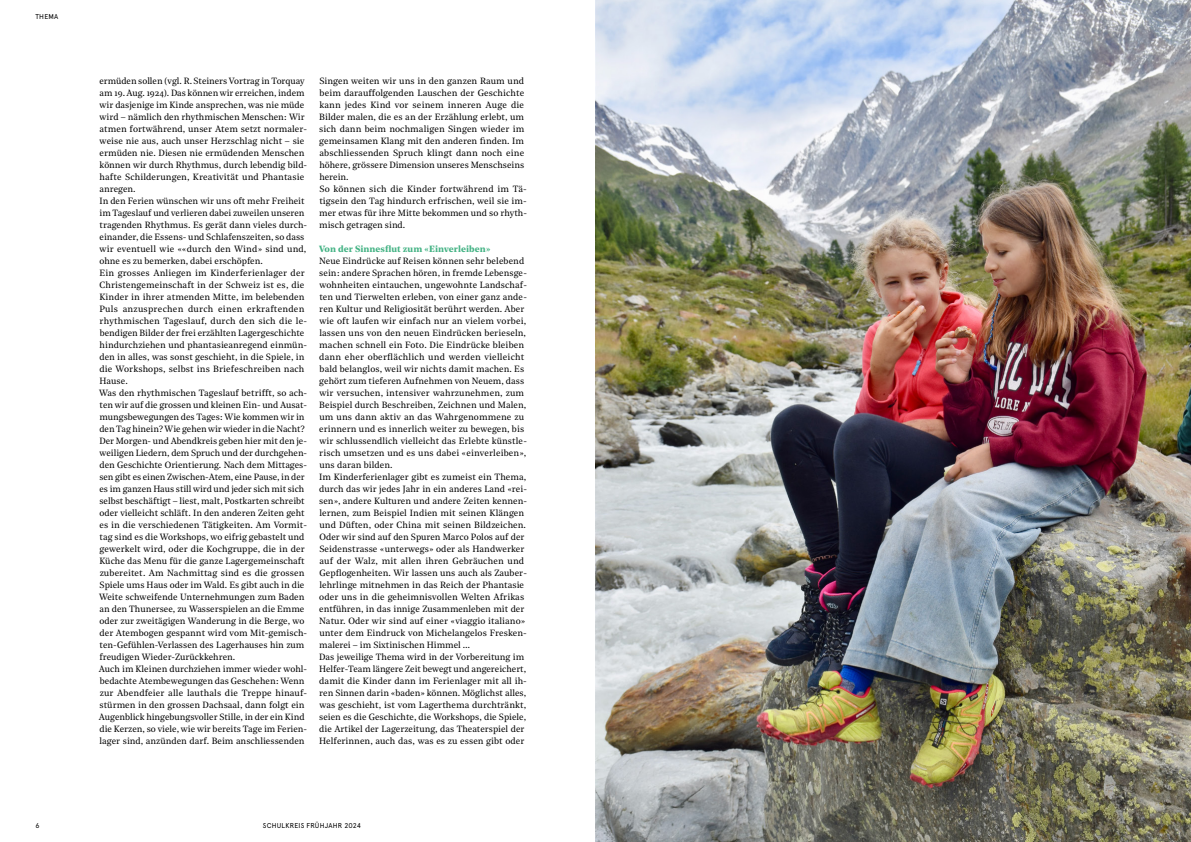
<style>
.page{position:relative;width:1191px;height:842px;background:#fff}
.page>*{position:absolute;margin:0;border:0;box-sizing:border-box;transform-origin:0 0}
.t1{font:9px/12px "Noe Text";letter-spacing:.005em;color:#000}
.t2{font:700 9px "Noe Text";letter-spacing:.005em;color:#45b385}
.t3{font:7px "Apercu Pro";letter-spacing:.03em;color:#000}
</style>
<div class="page">
<img style="left:595px;top:0;width:596px;height:842px">
<p class="t3" style="left:35px;top:11px;width:24px">THEMA</p>
<p class="t1" style="left:99px;top:74px;width:210px">ermüden sollen (vgl. R. Steiners Vortrag in Torquay am 19. Aug. 1924). Das können wir erreichen, indem wir dasjenige im Kinde ansprechen, was nie müde wird – nämlich den rhythmischen Menschen: Wir atmen fortwährend, unser Atem setzt normaler&shy;weise nie aus, auch unser Herzschlag nicht – sie ermüden nie. Diesen nie ermüdenden Menschen können wir durch Rhythmus, durch lebendig bild&shy;hafte Schilderungen, Kreativität und Phantasie anregen.<br>In den Ferien wünschen wir uns oft mehr Freiheit im Tageslauf und verlieren dabei zuweilen unseren tragenden Rhythmus. Es gerät dann vieles durch&shy;einander, die Essens- und Schlafenszeiten, so dass wir eventuell wie ««durch den Wind» sind und, ohne es zu bemerken, dabei erschöpfen.<br>Ein grosses Anliegen im Kinderferienlager der Christengemeinschaft in der Schweiz ist es, die Kinder in ihrer atmenden Mitte, im belebenden Puls anzusprechen durch einen erkraftenden rhythmischen Tageslauf, durch den sich die le&shy;bendigen Bilder der frei erzählten Lagergeschichte hindurchziehen und phantasieanregend einmün&shy;den in alles, was sonst geschieht, in die Spiele, in die Workshops, selbst ins Briefeschreiben nach Hause.<br>Was den rhythmischen Tageslauf betrifft, so ach&shy;ten wir auf die grossen und kleinen Ein- und Ausat&shy;mungsbewegungen des Tages: Wie kommen wir in den Tag hinein? Wie gehen wir wieder in die Nacht?<br>Der Morgen- und Abendkreis geben hier mit den je&shy;weiligen Liedern, dem Spruch und der durchgehen&shy;den Geschichte Orientierung. Nach dem Mittages&shy;sen gibt es einen Zwischen-Atem, eine Pause, in der es im ganzen Haus still wird und jeder sich mit sich selbst beschäftigt – liest, malt, Postkarten schreibt oder vielleicht schläft. In den anderen Zeiten geht es in die verschiedenen Tätigkeiten. Am Vormit&shy;tag sind es die Workshops, wo eifrig gebastelt und gewerkelt wird, oder die Kochgruppe, die in der Küche das Menu für die ganze Lagergemeinschaft zubereitet. Am Nachmittag sind es die grossen Spiele ums Haus oder im Wald. Es gibt auch in die Weite schweifende Unternehmungen zum Baden an den Thunersee, zu Wasserspielen an die Emme oder zur zweitägigen Wanderung in die Berge, wo der Atembogen gespannt wird vom Mit-gemisch&shy;ten-Gefühlen-Verlassen des Lagerhauses hin zum freudigen Wieder-Zurückkehren.<br>Auch im Kleinen durchziehen immer wieder wohl&shy;bedachte Atembewegungen das Geschehen: Wenn zur Abendfeier alle lauthals die Treppe hinauf&shy;stürmen in den grossen Dachsaal, dann folgt ein Augenblick hingebungsvoller Stille, in der ein Kind die Kerzen, so viele, wie wir bereits Tage im Ferien&shy;lager sind, anzünden darf. Beim anschliessenden</p>
<p class="t1" style="left:319px;top:74px;width:209px">Singen weiten wir uns in den ganzen Raum und beim darauffolgenden Lauschen der Geschichte kann jedes Kind vor seinem inneren Auge die Bilder malen, die es an der Erzählung erlebt, um sich dann beim nochmaligen Singen wieder im gemeinsamen Klang mit den anderen finden. Im abschliessenden Spruch klingt dann noch eine höhere, grössere Dimension unseres Menschseins herein.<br>So können sich die Kinder fortwährend im Tä&shy;tigsein den Tag hindurch erfrischen, weil sie im&shy;mer etwas für ihre Mitte bekommen und so rhyth&shy;misch getragen sind.</p>
<p class="t2" style="left:319px;top:242px;width:173px">Von der Sinnesflut zum «Einverleiben»</p>
<p class="t1" style="left:319px;top:254px;width:209px">Neue Eindrücke auf Reisen können sehr belebend sein: andere Sprachen hören, in fremde Lebensge&shy;wohnheiten eintauchen, ungewohnte Landschaf&shy;ten und Tierwelten erleben, von einer ganz ande&shy;ren Kultur und Religiosität berührt werden. Aber wie oft laufen wir einfach nur an vielem vorbei, lassen uns von den neuen Eindrücken berieseln, machen schnell ein Foto. Die Eindrücke bleiben dann eher oberflächlich und werden vielleicht bald belanglos, weil wir nichts damit machen. Es gehört zum tieferen Aufnehmen von Neuem, dass wir versuchen, intensiver wahrzunehmen, zum Beispiel durch Beschreiben, Zeichnen und Malen, um uns dann aktiv an das Wahrgenommene zu erinnern und es innerlich weiter zu bewegen, bis wir schlussendlich vielleicht das Erlebte künstle&shy;risch umsetzen und es uns dabei «einverleiben», uns daran bilden.<br>Im Kinderferienlager gibt es zumeist ein Thema, durch das wir jedes Jahr in ein anderes Land «rei&shy;sen», andere Kulturen und andere Zeiten kennen&shy;lernen, zum Beispiel Indien mit seinen Klängen und Düften, oder China mit seinen Bildzeichen.<br>Oder wir sind auf den Spuren Marco Polos auf der Seidenstrasse «unterwegs» oder als Handwerker auf der Walz, mit allen ihren Gebräuchen und Gepflogenheiten. Wir lassen uns auch als Zauber&shy;lehrlinge mitnehmen in das Reich der Phantasie oder uns in die geheimnisvollen Welten Afrikas entführen, in das innige Zusammenleben mit der Natur. Oder wir sind auf einer «viaggio italiano» unter dem Eindruck von Michelangelos Fresken&shy;malerei – im Sixtinischen Himmel …<br>Das jeweilige Thema wird in der Vorbereitung im Helfer-Team längere Zeit bewegt und angereichert, damit die Kinder dann im Ferienlager mit all ih&shy;ren Sinnen darin «baden» können. Möglichst alles, was geschieht, ist vom Lagerthema durchtränkt, seien es die Geschichte, die Workshops, die Spiele, die Artikel der Lagerzeitung, das Theaterspiel der Helferinnen, auch das, was es zu essen gibt oder</p>
<p class="t3" style="left:35px;top:820px;width:6px">6</p>
<p class="t3" style="left:263px;top:820px;width:100px">SCHULKREIS FRÜHJAHR 2024</p>
</div>
